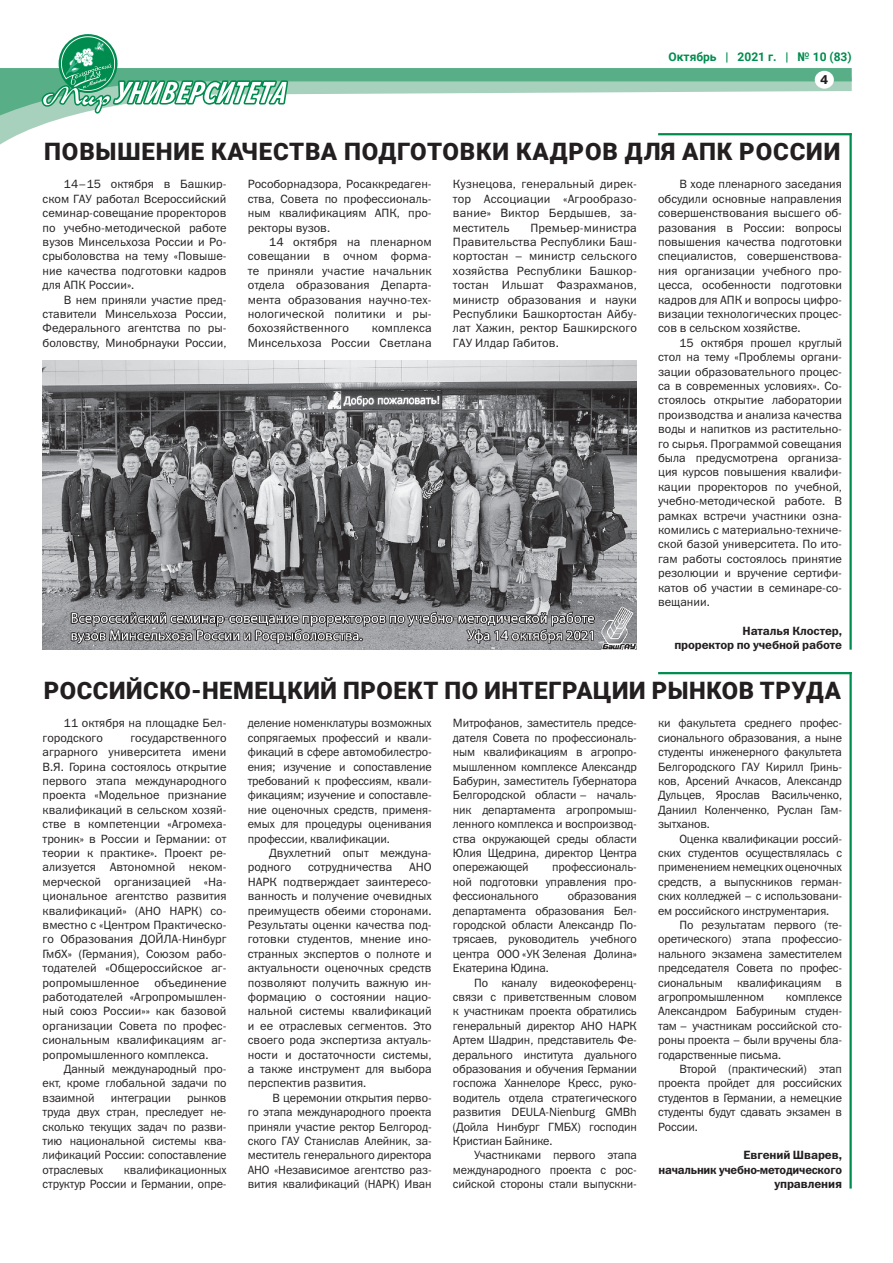
<style>
.page{position:relative;width:893px;height:1263px;background:#fff}
.page>*{position:absolute;margin:0;border:0;box-sizing:border-box;transform-origin:0 0}
.t1{font:900 24px "Roboto";letter-spacing:.025em;color:#231f20}
.t2{font:italic 700 13.5px "Geneva";color:#231f20}
.t3{font:12px/14.4px "Franklin Gothic Book C";letter-spacing:-.01em;color:#231f20;text-align:justify}
.t4{font:12px/14.4px "Franklin Gothic Demi C";letter-spacing:-.01em;color:#231f20;text-align:right}
.t5{font:12px/14.4px "Franklin Gothic Book C";letter-spacing:.01em;color:#231f20;text-align:right}
.t6{font:700 12px "Roboto";color:#008c4e}
</style>
<div class="page">
<svg style="left:0;top:125px;width:849px;height:20px"></svg>
<svg style="left:0;top:68px;width:852px;height:57px"></svg>
<div style="left:815px;top:71px;width:19px;height:18px;background:#fff;border-radius:50%"></div>
<svg style="left:39px;top:36px;width:250px;height:91px"></svg>
<hr style="left:658px;top:133px;width:194px;height:2px;background:#008c4e">
<hr style="left:849px;top:133px;width:3px;height:517px;background:#008c4e">
<hr style="left:658px;top:672px;width:194px;height:2px;background:#008c4e">
<hr style="left:849px;top:672px;width:3px;height:516px;background:#008c4e">
<img style="left:43px;top:361px;width:594px;height:289px">
<p class="t6" style="left:669px;top:48px;width:185px">Октябрь | 2021 г. | № 10 (83)</p>
<p class="t2" style="left:820px;top:73px;width:12px">4</p>
<h1 class="t1" style="left:44px;top:134px;width:798px">ПОВЫШЕНИЕ КАЧЕСТВА ПОДГОТОВКИ КАДРОВ ДЛЯ АПК РОССИИ</h1>
<p class="t3" style="left:43px;top:177px;width:185px;text-indent:21px">14–15 октября в Башкир&shy;ском ГАУ работал Всероссийский семинар-совещание проректоров по учебно-методической работе вузов Минсельхоза России и Ро&shy;срыболовства на тему «Повыше&shy;ние качества подготовки кадров для АПК России».</p>
<p class="t3" style="left:43px;top:292px;width:185px;text-indent:21px">В нем приняли участие пред&shy;ставители Минсельхоза России, Федерального агентства по ры&shy;боловству, Минобрнауки России,</p>
<p class="t3" style="left:248px;top:177px;width:185px">Рособорнадзора, Росаккредаген&shy;ства, Совета по профессиональ&shy;ным квалификациям АПК, про&shy;ректоры вузов.</p>
<p class="t3" style="left:248px;top:235px;width:185px;text-indent:21px">14 октября на пленарном совещании в очном форма&shy;те приняли участие начальник отдела образования Департа&shy;мента образования научно-тех&shy;нологической политики и ры&shy;бохозяйственного</p>
<p class="t3" style="left:453px;top:177px;width:185px">Кузнецова, генеральный дирек&shy;тор Ассоциации «Агрообразо&shy;вание» Виктор Бердышев, за&shy;меститель</p>
<p class="t3" style="left:658px;top:177px;width:185px;text-indent:21px">В ходе пленарного заседания обсудили основные направления совершенствования высшего об&shy;разования в России: вопросы повышения качества подготовки специалистов, совершенствова&shy;ния организации учебного про&shy;цесса, особенности подготовки кадров для АПК и вопросы цифро&shy;визации технологических процес&shy;сов в сельском хозяйстве.</p>
<p class="t3" style="left:658px;top:335px;width:185px;text-indent:21px">15 октября прошел круглый стол на тему «Проблемы органи&shy;зации образовательного процес&shy;са в современных условиях». Со&shy;стоялось открытие лаборатории производства и анализа качества воды и напитков из растительно&shy;го сырья. Программой совещания была предусмотрена организа&shy;ция курсов повышения квалифи&shy;кации проректоров по учебной, учебно-методической работе. В рамках встречи участники озна&shy;комились с материально-техниче&shy;ской базой университета. По ито&shy;гам работы состоялось принятие резолюции и вручение сертифи&shy;катов об участии в семинаре-со&shy;вещании.</p>
<p class="t4" style="left:674px;top:623px;width:169px">Наталья Клостер,<br>проректор по учебной работе</p>
<h1 class="t1" style="left:44px;top:673px;width:799px">РОССИЙСКО-НЕМЕЦКИЙ ПРОЕКТ ПО ИНТЕГРАЦИИ РЫНКОВ ТРУДА</h1>
<p class="t3" style="left:43px;top:716px;width:185px;text-indent:21px">11 октября на площадке Бел&shy;городского</p>
<p class="t3" style="left:453px;top:220px;width:185px;text-indent:77px">Премьер-министра Правительства Республики Баш&shy;кортостан – министр сельского хозяйства Республики Башкор&shy;тостан Ильшат Фазрахманов, министр образования и науки Республики Башкортостан Айбу&shy;лат Хажин, ректор Башкирского ГАУ Илдар Габитов.</p>
<p class="t5" style="left:248px;top:321px;width:185px">комплекса<br>Минсельхоза России Светлана</p>
<p class="t3" style="left:453px;top:716px;width:185px">Митрофанов, заместитель предсе&shy;дателя Совета по профессиональ&shy;ным квалификациям в агропро&shy;мышленном комплексе Александр Бабурин, заместитель Губернатора Белгородской области – началь&shy;ник департамента агропромыш&shy;ленного комплекса и воспроизвод&shy;ства окружающей среды области Юлия Щедрина, директор Центра опережающей</p>
<p class="t3" style="left:658px;top:716px;width:185px">ки факультета среднего профес&shy;сионального образования, а ныне студенты инженерного факультета Белгородского ГАУ Кирилл Гринь&shy;ков, Арсений Ачкасов, Александр Дульцев, Ярослав Васильченко, Даниил Коленченко, Руслан Гам&shy;зытханов.</p>
<p class="t3" style="left:658px;top:831px;width:185px;text-indent:21px">Оценка квалификации россий&shy;ских студентов осуществлялась с применением немецких оценочных средств, а выпускников герман&shy;ских колледжей – с использовани&shy;ем российского инструментария.</p>
<p class="t3" style="left:658px;top:917px;width:185px;text-indent:21px">По результатам первого (те&shy;оретического) этапа профессио&shy;нального экзамена заместителем председателя Совета по профес&shy;сиональным квалификациям в агропромышленном</p>
<p class="t3" style="left:248px;top:716px;width:185px">деление номенклатуры возможных сопрягаемых профессий и квали&shy;фикаций в сфере автомобилестро&shy;ения; изучение и сопоставление требований к профессиям, квали&shy;фикациям; изучение и сопоставле&shy;ние оценочных средств, применя&shy;емых для процедуры оценивания профессии, квалификации.</p>
<p class="t3" style="left:248px;top:845px;width:185px;text-indent:21px">Двухлетний опыт междуна&shy;родного</p>
<p class="t3" style="left:43px;top:730px;width:185px;text-indent:88px">государственного аграрного университета имени В.Я. Горина состоялось открытие первого этапа международного проекта «Модельное признание квалификаций в сельском хозяй&shy;стве в компетенции «Агромеха&shy;троник» в России и Германии: от теории к практике». Проект ре&shy;ализуется Автономной неком&shy;мерческой организацией «На&shy;циональное агентство развития квалификаций» (АНО НАРК) со&shy;вместно с «Центром Практическо&shy;го Образования ДОЙЛА-Нинбург ГмбХ» (Германия), Союзом рабо&shy;тодателей «Общероссийское аг&shy;ропромышленное</p>
<p class="t3" style="left:248px;top:860px;width:185px;text-indent:161px">АНО НАРК подтверждает заинтересо&shy;ванность и получение очевидных преимуществ обеими сторонами.<br>Результаты оценки качества под&shy;готовки студентов, мнение ино&shy;странных экспертов о полноте и актуальности оценочных средств позволяют получить важную ин&shy;формацию о состоянии нацио&shy;нальной системы квалификаций и ее отраслевых сегментов. Это своего рода экспертиза актуаль&shy;ности и достаточности системы, а также инструмент для выбора перспектив развития.</p>
<p class="t3" style="left:248px;top:1090px;width:185px;text-indent:25px">В церемонии открытия перво&shy;го этапа международного проекта приняли участие ректор Белгород&shy;ского ГАУ Станислав Алейник, за&shy;меститель генерального директора АНО «Независимое агентство раз&shy;вития квалификаций (НАРК) Иван</p>
<p class="t3" style="left:453px;top:860px;width:185px;text-indent:99px">профессиональ&shy;ной подготовки управления про&shy;фессионального</p>
<p class="t3" style="left:308px;top:860px;width:86px">сотрудничества</p>
<p class="t3" style="left:453px;top:889px;width:185px;text-indent:115px">образования департамента образования Бел&shy;городской области Александр По&shy;трясаев, руководитель учебного центра ООО «УК Зеленая Долина» Екатерина Юдина.</p>
<p class="t3" style="left:453px;top:975px;width:185px;text-indent:21px">По каналу видеокоференц&shy;связи с приветственным словом к участникам проекта обратились генеральный директор АНО НАРК Артем Шадрин, представитель Фе&shy;дерального института дуального образования и обучения Германии госпожа Ханнелоре Кресс, руко&shy;водитель отдела стратегического развития DEULA-Nienburg GMBh (Дойла Нинбург ГМБХ) господин Кристиан Байнике.</p>
<p class="t3" style="left:453px;top:1148px;width:185px;text-indent:21px">Участниками первого этапа международного проекта с рос&shy;сийской стороны стали выпускни-</p>
<p class="t3" style="left:43px;top:975px;width:185px;text-indent:112px">объединение работодателей «Агропромышлен&shy;ный союз России»» как базовой организации Совета по профес&shy;сиональным квалификациям аг&shy;ропромышленного комплекса.</p>
<p class="t3" style="left:43px;top:1061px;width:185px;text-indent:21px">Данный международный про&shy;ект, кроме глобальной задачи по взаимной</p>
<p class="t3" style="left:658px;top:989px;width:185px;text-indent:128px">комплексе Александром Бабуриным студен&shy;там – участникам российской сто&shy;роны проекта – были вручены бла&shy;годарственные письма.</p>
<p class="t3" style="left:658px;top:1061px;width:185px;text-indent:21px">Второй (практический) этап проекта пройдет для российских студентов в Германии, а немецкие студенты будут сдавать экзамен в России.</p>
<p class="t4" style="left:659px;top:1148px;width:185px">Евгений Шварев,<br>начальник учебно-методического управления</p>
<p class="t3" style="left:43px;top:1090px;width:185px;text-indent:144px">рынков труда двух стран, преследует не&shy;сколько текущих задач по разви&shy;тию национальной системы ква&shy;лификаций России: сопоставление отраслевых</p>
<p class="t3" style="left:111px;top:1090px;width:62px">интеграции</p>
<p class="t3" style="left:43px;top:1162px;width:185px;text-align:right">квалификационных<br>структур России и Германии, опре-</p>
</div>
